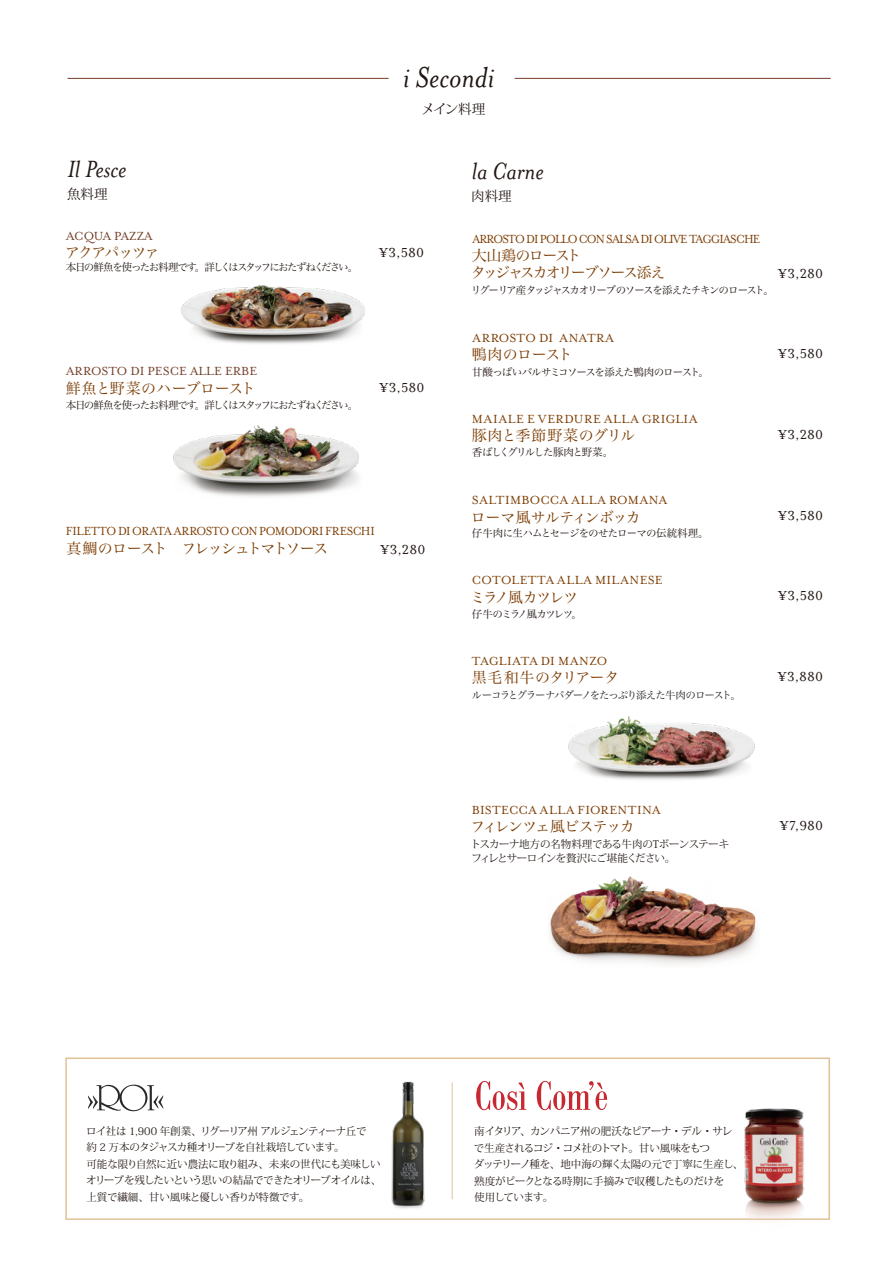
<style>
.page{position:relative;width:893px;height:1263px;background:#fff}
.page>*{position:absolute;margin:0;border:0;box-sizing:border-box;transform-origin:0 0}
.t1{font:italic 33px "Mrs Eaves OT";color:#211613}
.t2{font:italic 27px "Mrs Eaves OT";color:#211613}
.t3{font:15px "Mrs Eaves Lining OT";letter-spacing:.005em;color:#211613}
.t4{font:15px "Hira Min Pro N W3";letter-spacing:-.085em;color:#7c3b00}
.t5{font:15px/16.5px "Hira Min Pro N W3";letter-spacing:-.14em;color:#7c3b00}
.t6{font:15px "Hira Min Pro N W3";letter-spacing:-.02em;color:#7c3b00}
.t7{font:15px "Hira Min Pro N W3";letter-spacing:-.045em;color:#7c3b00}
.t8{font:15px "Hira Min Pro N W3";letter-spacing:-.01em;color:#7c3b00}
.t9{font:15px "Hira Min Pro N W3";letter-spacing:-.015em;color:#7c3b00}
.t10{font:15px "Hira Min Pro N W3";letter-spacing:-.11em;color:#7c3b00}
.t11{font:15px "Hira Min Pro N W3";letter-spacing:-.115em;color:#7c3b00}
.t12{font:15px "Hira Min Pro N W3";letter-spacing:-.035em;color:#7c3b00}
.t13{font:13.5px "Mrs Eaves Lining OT";letter-spacing:.025em;color:#7c3b00}
.t14{font:13.5px "Mrs Eaves Lining OT";letter-spacing:-.035em;color:#7c3b00;scale:.94 1}
.t15{font:13.5px "Mrs Eaves Lining OT";letter-spacing:-.065em;color:#7c3b00;scale:.94 1}
.t16{font:13.5px "Mrs Eaves Lining OT";letter-spacing:.045em;color:#7c3b00}
.t17{font:13.5px "Mrs Eaves Lining OT";color:#713c25}
.t18{font:13.5px "Mrs Eaves Lining OT";letter-spacing:.03em;color:#7c3b00}
.t19{font:13.5px "Mrs Eaves Lining OT";letter-spacing:.02em;color:#7c3b00}
.t20{font:13.5px "Mrs Eaves Lining OT";color:#7c3b00}
.t21{font:13.5px "Koz Min Pr 6 N";color:#211613}
.t22{font:13.5px "Mrs Eaves Lining OT";letter-spacing:-.02em;color:#713c25}
.t23{font:10.5px/16.5px "Koz Min Pr 6 N";letter-spacing:-.05em;color:#201511}
.t24{font:10.5px "Hira Min Pro N W3";letter-spacing:-.16em;color:#211613}
.t25{font:10.5px "Hira Min Pro N W3";letter-spacing:-.125em;color:#211613}
.t26{font:10.5px/13.5px "Koz Min Pr 6 N";letter-spacing:-.045em;color:#211613}
.t27{font:10.5px "Hira Min Pro N W3";letter-spacing:-.105em;color:#231f20}
.t28{font:10.5px "Hira Min Pro N W3";letter-spacing:-.095em;color:#211613}
.t29{font:10.5px "Hira Min Pro N W3";letter-spacing:-.06em;color:#211613}
.t30{font:10.5px "Hira Min Pro N W3";letter-spacing:-.145em;color:#211613}
</style>
<div class="page">
<img style="left:181px;top:284px;width:184px;height:60px">
<img style="left:173px;top:425px;width:186px;height:72px">
<img style="left:568px;top:716px;width:187px;height:64px">
<div style="left:65px;top:1057px;width:765px;height:163px;border:2px solid #e0c398"></div>
<svg style="left:88px;top:1084px;width:75px;height:27px"></svg>
<svg style="left:476px;top:1081px;width:131px;height:29px"></svg>
<img style="left:723px;top:1108px;width:102px;height:112px">
<img style="left:383px;top:1081px;width:50px;height:137px">
<hr style="left:452px;top:1082px;width:1px;height:117px;background:#e0c398">
<img style="left:550px;top:876px;width:207px;height:88px">
<hr style="left:515px;top:78px;width:316px;height:1px;background:#713c25">
<hr style="left:68px;top:78px;width:321px;height:1px;background:#713c25">
<h1 class="t1" style="left:403px;top:59px;width:93px">i Secondi</h1>
<p class="t21" style="left:421px;top:101px;width:66px">メイン料理</p>
<h2 class="t2" style="left:67px;top:154px;width:61px">Il Pesce</h2>
<p class="t21" style="left:67px;top:187px;width:42px">魚料理</p>
<p class="t22" style="left:66px;top:228px;width:88px">ACQUA PAZZA</p>
<h3 class="t11" style="left:65px;top:239px;width:96px">アクアパッツァ</h3>
<p class="t24" style="left:66px;top:258px;width:294px">本日の鮮魚を使ったお料理です。詳しくはスタッフにおたずねください。</p>
<h3 class="t3" style="left:379px;top:245px;width:47px">¥3,580</h3>
<p class="t17" style="left:66px;top:364px;width:193px">ARROSTO DI PESCE ALLE ERBE</p>
<h3 class="t6" style="left:66px;top:375px;width:191px">鮮魚と野菜のハーブロースト</h3>
<p class="t24" style="left:66px;top:396px;width:294px">本日の鮮魚を使ったお料理です。詳しくはスタッフにおたずねください。</p>
<h3 class="t3" style="left:379px;top:379px;width:47px">¥3,580</h3>
<p class="t14" style="left:66px;top:524px;width:330px">FILETTO DI ORATA ARROSTO CON POMODORI FRESCHI</p>
<h3 class="t4" style="left:66px;top:535px;width:263px">真鯛のロースト フレッシュトマトソース</h3>
<h3 class="t3" style="left:380px;top:541px;width:47px">¥3,280</h3>
<h2 class="t2" style="left:472px;top:156px;width:74px">la Carne</h2>
<p class="t21" style="left:471px;top:188px;width:42px">肉料理</p>
<p class="t15" style="left:472px;top:232px;width:308px">ARROSTO DI POLLO CON SALSA DI OLIVE TAGGIASCHE</p>
<h3 class="t5" style="left:471px;top:246px;width:196px">大山鶏のロースト<br>タッジャスカオリーブソース添え</h3>
<p class="t25" style="left:471px;top:281px;width:305px">リグーリア産タッジャスカオリーブのソースを添えたチキンのロースト。</p>
<h3 class="t3" style="left:778px;top:265px;width:47px">¥3,280</h3>
<p class="t19" style="left:472px;top:331px;width:143px">ARROSTO DI ANATRA</p>
<p class="t28" style="left:472px;top:363px;width:239px">甘酸っぱいバルサミコソースを添えた鴨肉のロースト。</p>
<h3 class="t12" style="left:472px;top:341px;width:102px">鴨肉のロースト</h3>
<p class="t16" style="left:472px;top:411px;width:227px">MAIALE E VERDURE ALLA GRIGLIA</p>
<p class="t25" style="left:472px;top:443px;width:143px">香ばしくグリルした豚肉と野菜。</p>
<h3 class="t8" style="left:472px;top:422px;width:165px">豚肉と季節野菜のグリル</h3>
<p class="t18" style="left:472px;top:492px;width:197px">SALTIMBOCCA ALLA ROMANA</p>
<p class="t29" style="left:472px;top:524px;width:238px">仔牛肉に生ハムとセージをのせたローマの伝統料理。</p>
<h3 class="t7" style="left:471px;top:504px;width:171px">ローマ風サルティンボッカ</h3>
<p class="t13" style="left:472px;top:573px;width:192px">COTOLETTA ALLA MILANESE</p>
<p class="t30" style="left:472px;top:605px;width:111px">仔牛のミラノ風カツレツ。</p>
<h3 class="t10" style="left:470px;top:585px;width:109px">ミラノ風カツレツ</h3>
<p class="t20" style="left:472px;top:654px;width:137px">TAGLIATA DI MANZO</p>
<p class="t27" style="left:471px;top:686px;width:271px">ルーコラとグラーナパダーノをたっぷり添えた牛肉のロースト。</p>
<h3 class="t9" style="left:472px;top:664px;width:149px">黒毛和牛のタリアータ</h3>
<h3 class="t3" style="left:778px;top:346px;width:47px">¥3,580</h3>
<h3 class="t3" style="left:778px;top:426px;width:47px">¥3,280</h3>
<h3 class="t3" style="left:778px;top:507px;width:47px">¥3,580</h3>
<h3 class="t3" style="left:778px;top:588px;width:47px">¥3,580</h3>
<h3 class="t3" style="left:777px;top:668px;width:47px">¥3,880</h3>
<p class="t13" style="left:472px;top:803px;width:190px">BISTECCA ALLA FIORENTINA</p>
<h3 class="t4" style="left:471px;top:814px;width:166px">フィレンツェ風ビステッカ</h3>
<p class="t26" style="left:470px;top:838px;width:260px">トスカーナ地方の名物料理である牛肉のTボーンステーキフィレとサーロインを贅沢にご堪能ください。</p>
<h3 class="t3" style="left:779px;top:817px;width:45px">¥7,980</h3>
<p class="t23" style="left:86px;top:1123px;width:297px">ロイ社は 1,900 年創業、リグーリア州アルジェンティーナ丘で<br>約 2 万本のタジャスカ種オリーブを自社栽培しています。<br>可能な限り自然に近い農法に取り組み、未来の世代にも美味しいオリーブを残したいという思いの結晶でできたオリーブオイルは、上質で繊細、甘い風味と優しい香りが特徴です。</p>
<p class="t23" style="left:474px;top:1123px;width:271px">南イタリア、カンパニア州の肥沃なピアーナ・デル・サレで生産されるコジ・コメ社のトマト。甘い風味をもつ<br>ダッテリーノ種を、地中海の輝く太陽の元で丁寧に生産し、熟度がピークとなる時期に手摘みで収穫したものだけを<br>使用しています。</p>
</div>
